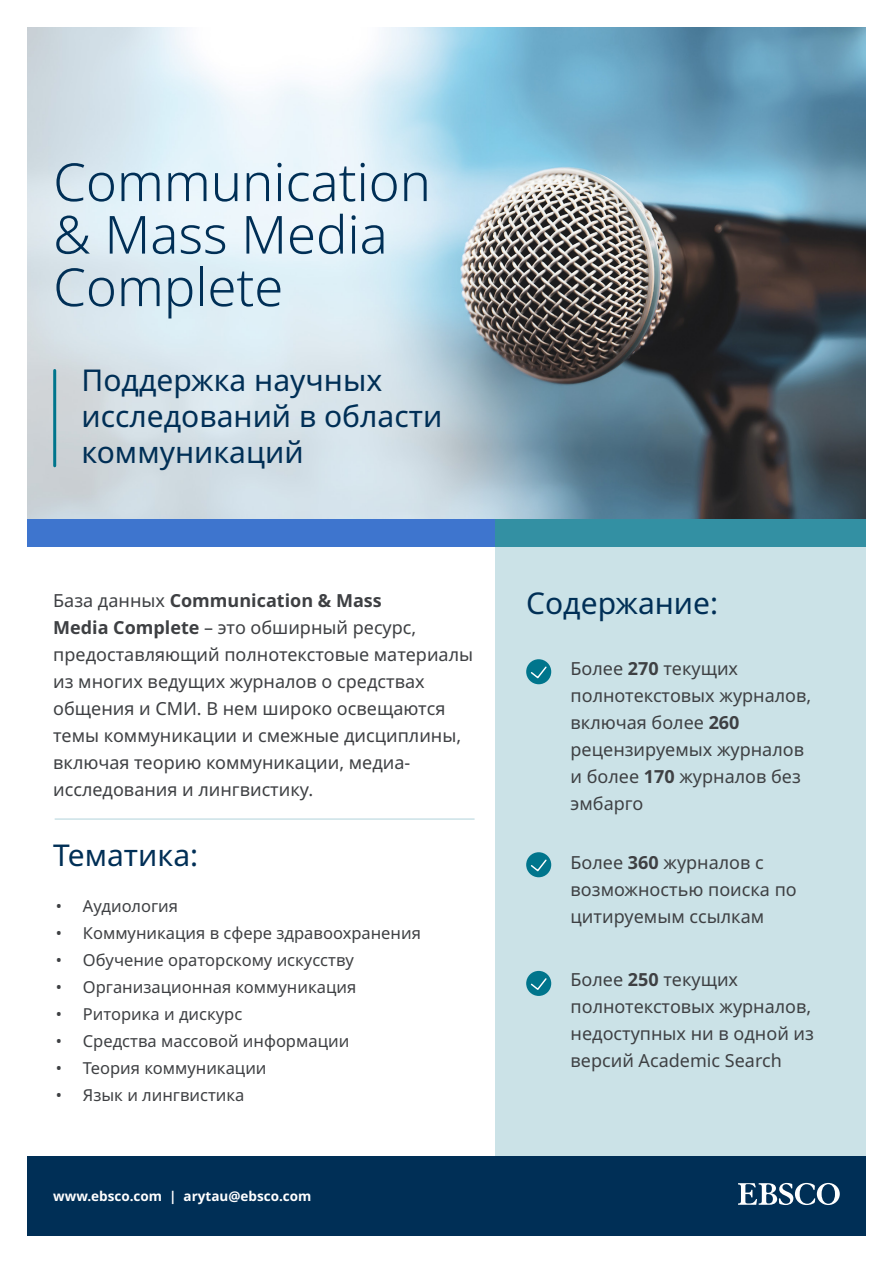
<style>
.page{position:relative;width:893px;height:1263px;background:#fff}
.page>*{position:absolute;margin:0;border:0;box-sizing:border-box;transform-origin:0 0}
.H1{font:300 52.5px/52.5px "Noto Sans";color:#002f56}
.H2-new{font:30px/36px "Noto Sans";color:#002f56}
.t1{font:18px/27px "Noto Sans";color:#3e4043}
.Bullets{font:16.5px "Noto Sans";color:#3e4043}
.t2{font:700 13.5px "Noto Sans";color:#fff}
.s1{font-weight:700}
</style>
<div class="page">
<div style="left:496px;top:504px;width:370px;height:652px;background:#cbe2e7"></div>
<img style="left:27px;top:27px;width:839px;height:492px">
<div style="left:27px;top:519px;width:469px;height:28px;background:#3e75ce"></div>
<div style="left:496px;top:519px;width:370px;height:28px;background:#3390a3"></div>
<hr style="left:55px;top:818px;width:420px;height:2px;background:#cbe2e7">
<svg style="left:526px;top:659px;width:25px;height:25px"></svg>
<svg style="left:526px;top:852px;width:25px;height:25px"></svg>
<svg style="left:526px;top:971px;width:25px;height:25px"></svg>
<hr style="left:53px;top:370px;width:3px;height:96px;background:#00758c">
<div style="left:28px;top:1156px;width:838px;height:80px;background:#002f56"></div>
<svg style="left:738px;top:1183px;width:102px;height:22px"></svg>
<p class="H1" style="left:53px;top:157px;width:379px">Communication &amp; Mass Media<br>Complete</p>
<h2 class="H2-new" style="left:82px;top:362px;width:362px">Поддержка научных исследований в области коммуникаций</h2>
<p class="t1" style="left:53px;top:588px;width:421px">База данных <span class="s1">Communication &amp; Mass<br>Media Complete</span> – это обширный ресурс, предоставляющий полнотекстовые материалы из многих ведущих журналов о средствах общения и СМИ. В нем широко освещаются темы коммуникации и смежные дисциплины, включая теорию коммуникации, медиа&shy;исследования и лингвистику.</p>
<h2 class="H2-new" style="left:526px;top:586px;width:193px">Содержание:</h2>
<p class="t1" style="left:571px;top:655px;width:242px">Более <span class="s1">270</span> текущих полнотекстовых журналов, включая более <span class="s1">260 </span>рецензируемых журналов и более <span class="s1">170</span> журналов без эмбарго</p>
<h2 class="H2-new" style="left:53px;top:838px;width:147px">Тематика:</h2>
<p class="Bullets" style="left:56px;top:894px;width:124px">• Аудиология</p>
<p class="Bullets" style="left:56px;top:921px;width:367px">• Коммуникация в сфере здравоохранения</p>
<p class="Bullets" style="left:56px;top:948px;width:300px">• Обучение ораторскому искусству</p>
<p class="Bullets" style="left:56px;top:975px;width:302px">• Организационная коммуникация</p>
<p class="Bullets" style="left:56px;top:1002px;width:188px">• Риторика и дискурс</p>
<p class="Bullets" style="left:56px;top:1029px;width:295px">• Средства массовой информации</p>
<p class="Bullets" style="left:56px;top:1056px;width:212px">• Теория коммуникации</p>
<p class="Bullets" style="left:56px;top:1083px;width:190px">• Язык и лингвистика</p>
<p class="t2" style="left:53px;top:1186px;width:260px">www.ebsco.com | arytau@ebsco.com</p>
<p class="t1" style="left:571px;top:849px;width:228px">Более <span class="s1">360</span> журналов с возможностью поиска по цитируемым ссылкам</p>
<p class="t1" style="left:571px;top:966px;width:245px">Более <span class="s1">250</span> текущих полнотекстовых журналов, недоступных ни в одной из версий Academic Search</p>
</div>
